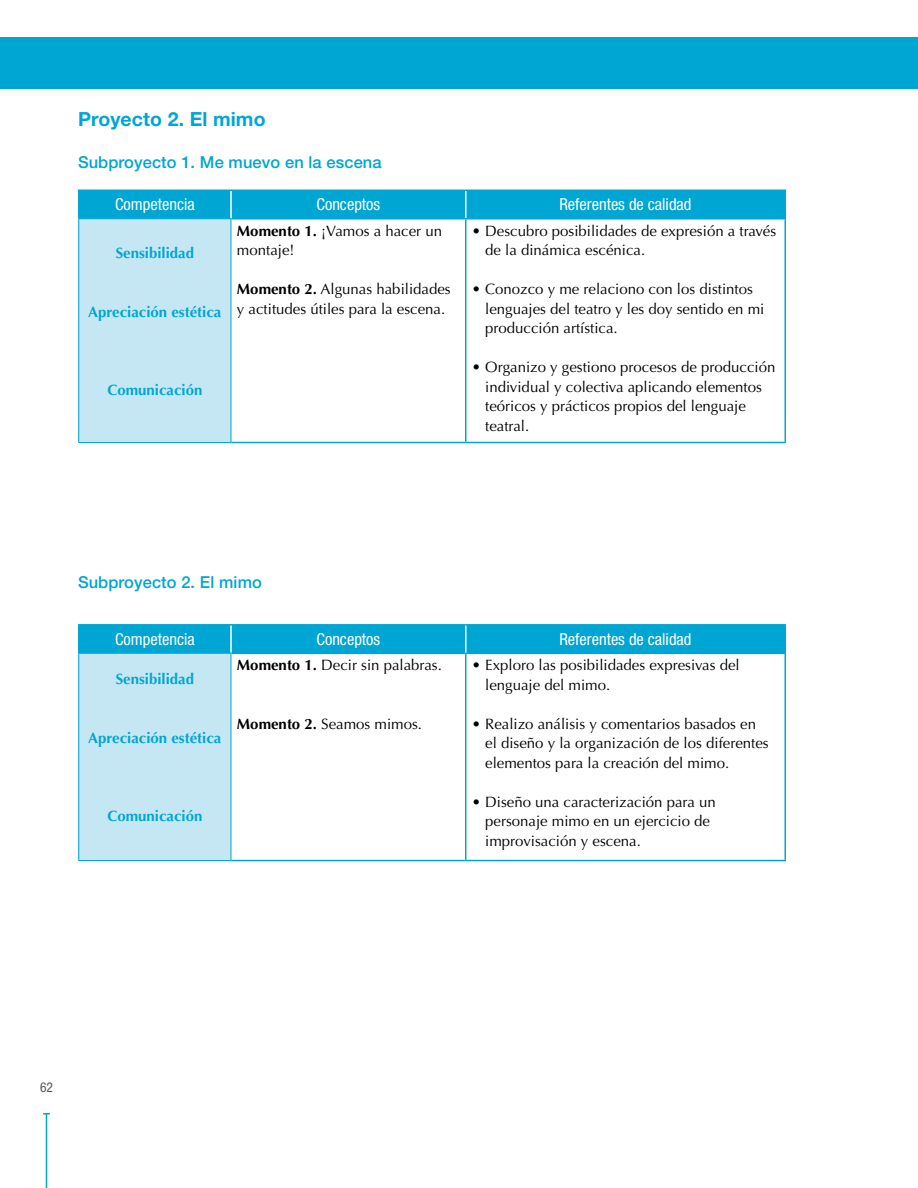
<style>
.page{position:relative;width:918px;height:1188px;background:#fff}
.page>*{position:absolute;margin:0;border:0;box-sizing:border-box;transform-origin:0 0}
.t1{font:700 19.5px "Helvetica Neue LT Std";letter-spacing:.005em;color:#00a6d3}
.t2{font:condensed 16.5px "Helvetica Neue LT Std";color:#fff}
.t3{font:500 16.5px "Helvetica Neue LT Std";letter-spacing:.005em;color:#00a6d3}
.t4{font:15px/19.5px "Optima LT Std";color:#000}
.t5{font:700 15px "Optima LT Std";color:#00a6d3}
.t6{font:condensed 13.5px "Helvetica Neue LT Std";color:#58595b}
.s1{font-weight:700}
</style>
<div class="page">
<hr style="left:46px;top:1114px;width:1px;height:74px;background:#00a6d3">
<div style="left:79px;top:219px;width:152px;height:223px;background:#c5e7f3"></div>
<svg style="left:232px;top:220px;width:552px;height:222px"></svg>
<hr style="left:78px;top:190px;width:153px;height:1px;background:#00a6d3">
<hr style="left:78px;top:191px;width:2px;height:27px;background:#00a6d3">
<hr style="left:466px;top:190px;width:320px;height:1px;background:#00a6d3">
<hr style="left:784px;top:191px;width:2px;height:27px;background:#00a6d3">
<hr style="left:232px;top:218px;width:234px;height:2px;background:#00a6d3">
<hr style="left:466px;top:218px;width:320px;height:2px;background:#00a6d3">
<hr style="left:465px;top:220px;width:1px;height:222px;background:#00a6d3">
<hr style="left:784px;top:220px;width:2px;height:222px;background:#00a6d3">
<hr style="left:231px;top:442px;width:235px;height:1px;background:#00a6d3">
<hr style="left:466px;top:442px;width:320px;height:1px;background:#00a6d3">
<div style="left:80px;top:190px;width:704px;height:29px;background:#00a6d3"></div>
<hr style="left:78px;top:218px;width:153px;height:1px;background:#00a6d3">
<hr style="left:78px;top:219px;width:1px;height:223px;background:#00a6d3">
<hr style="left:231px;top:219px;width:1px;height:223px;background:#00a6d3">
<hr style="left:78px;top:442px;width:153px;height:1px;background:#00a6d3">
<div style="left:79px;top:653px;width:152px;height:208px;background:#c5e7f3"></div>
<svg style="left:231px;top:653px;width:553px;height:207px"></svg>
<hr style="left:78px;top:624px;width:153px;height:2px;background:#00a6d3">
<hr style="left:78px;top:626px;width:2px;height:27px;background:#00a6d3">
<hr style="left:231px;top:624px;width:235px;height:2px;background:#00a6d3">
<hr style="left:466px;top:624px;width:320px;height:2px;background:#00a6d3">
<hr style="left:784px;top:626px;width:2px;height:27px;background:#00a6d3">
<hr style="left:232px;top:653px;width:234px;height:1px;background:#00a6d3">
<hr style="left:466px;top:653px;width:320px;height:1px;background:#00a6d3">
<hr style="left:465px;top:654px;width:1px;height:206px;background:#00a6d3">
<hr style="left:784px;top:654px;width:2px;height:206px;background:#00a6d3">
<hr style="left:231px;top:860px;width:235px;height:1px;background:#00a6d3">
<hr style="left:466px;top:860px;width:320px;height:1px;background:#00a6d3">
<div style="left:80px;top:625px;width:704px;height:28px;background:#00a6d3"></div>
<hr style="left:78px;top:653px;width:153px;height:1px;background:#00a6d3">
<hr style="left:78px;top:654px;width:1px;height:206px;background:#00a6d3">
<hr style="left:231px;top:654px;width:1px;height:206px;background:#00a6d3">
<hr style="left:78px;top:860px;width:153px;height:1px;background:#00a6d3">
<div style="left:0;top:37px;width:918px;height:51px;background:#00a6d3"></div>
<h1 class="t1" style="left:78px;top:107px;width:189px">Proyecto 2. El mimo</h1>
<p class="t3" style="left:78px;top:152px;width:305px">Subproyecto 1. Me muevo en la escena</p>
<p class="t2" style="left:115px;top:195px;width:81px">Competencia</p>
<p class="t2" style="left:316px;top:195px;width:65px">Conceptos</p>
<p class="t2" style="left:559px;top:195px;width:134px">Referentes de calidad</p>
<p class="t5" style="left:116px;top:244px;width:80px">Sensibilidad</p>
<p class="t4" style="left:237px;top:221px;width:207px"><span class="s1">Momento 1.</span> ¡Vamos a hacer un montaje!</p>
<p class="t4" style="left:237px;top:280px;width:215px"><span class="s1">Momento 2.</span> Algunas habilidades y actitudes útiles para la escena.</p>
<p class="t4" style="left:485px;top:221px;width:292px;text-indent:-14px">• Descubro posibilidades de expresión a través de la dinámica escénica.</p>
<p class="t4" style="left:485px;top:280px;width:281px;text-indent:-14px">• Conozco y me relaciono con los distintos lenguajes del teatro y les doy sentido en mi producción artística.</p>
<p class="t4" style="left:485px;top:358px;width:292px;text-indent:-14px">• Organizo y gestiono procesos de producción individual y colectiva aplicando elementos teóricos y prácticos propios del lenguaje teatral.</p>
<p class="t5" style="left:88px;top:303px;width:135px">Apreciación estética</p>
<p class="t5" style="left:107px;top:381px;width:97px">Comunicación</p>
<p class="t3" style="left:78px;top:572px;width:185px">Subproyecto 2. El mimo</p>
<p class="t2" style="left:115px;top:630px;width:81px">Competencia</p>
<p class="t2" style="left:316px;top:630px;width:65px">Conceptos</p>
<p class="t2" style="left:559px;top:630px;width:134px">Referentes de calidad</p>
<p class="t5" style="left:116px;top:671px;width:80px">Sensibilidad</p>
<p class="t4" style="left:237px;top:656px;width:206px"><span class="s1">Momento 1.</span> Decir sin palabras.</p>
<p class="t4" style="left:485px;top:656px;width:256px;text-indent:-14px">• Exploro las posibilidades expresivas del lenguaje del mimo.</p>
<p class="t4" style="left:485px;top:714px;width:285px;text-indent:-14px">• Realizo análisis y comentarios basados en el diseño y la organización de los diferentes elementos para la creación del mimo.</p>
<p class="t4" style="left:485px;top:792px;width:232px;text-indent:-14px">• Diseño una caracterización para un personaje mimo en un ejercicio de improvisación y escena.</p>
<p class="t4" style="left:237px;top:714px;width:187px"><span class="s1">Momento 2.</span> Seamos mimos.</p>
<p class="t5" style="left:88px;top:729px;width:135px">Apreciación estética</p>
<p class="t5" style="left:107px;top:807px;width:97px">Comunicación</p>
<p class="t6" style="left:40px;top:1079px;width:14px">62</p>
</div>
